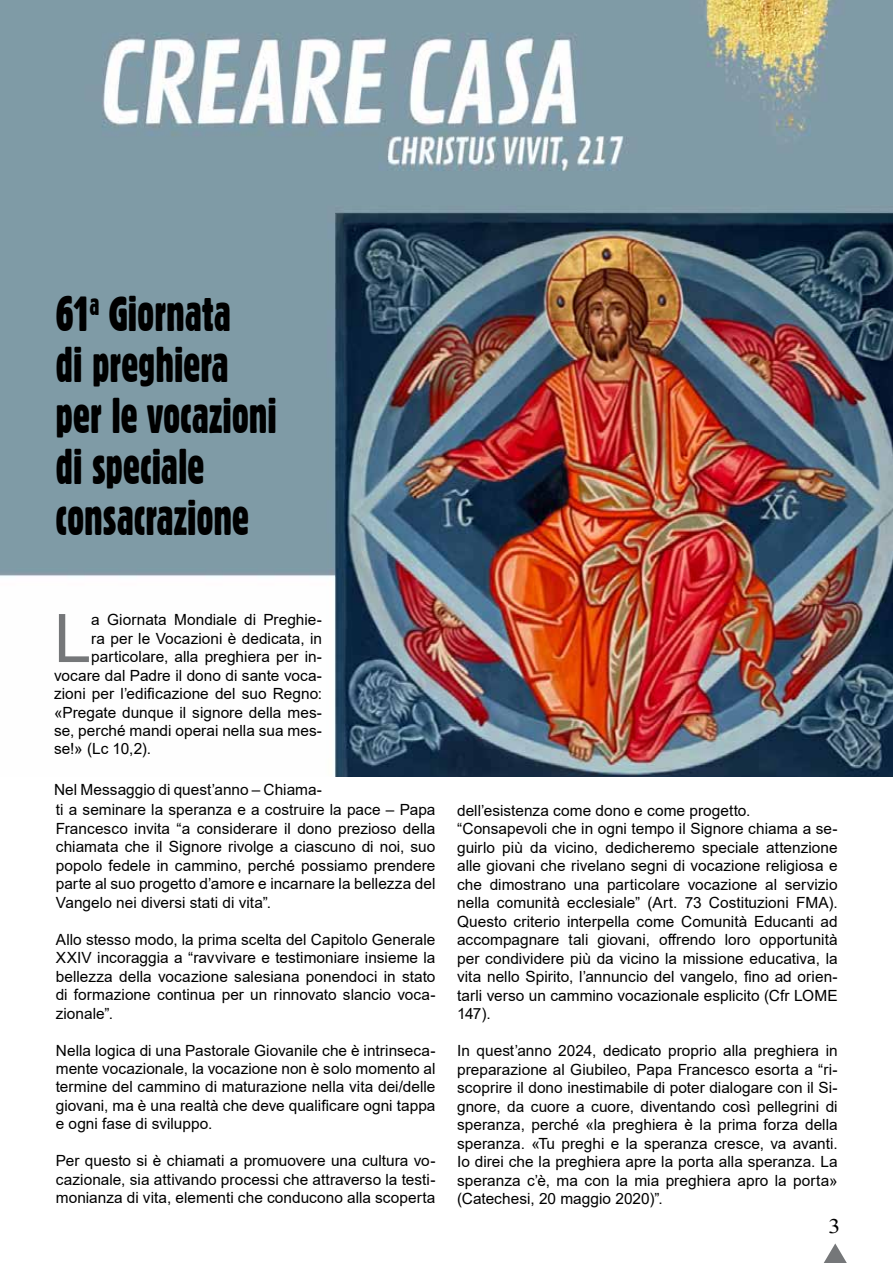
<style>
.page{position:relative;width:893px;height:1263px;background:#fff}
.page>*{position:absolute;margin:0;border:0;box-sizing:border-box;transform-origin:0 0}
.t1{font:67.05px "Arial";color:#757779}
.t2{font:48px/51px "Gothic 821 Condensed BT";letter-spacing:-.005em;color:#000;scale:.87 1}
.t3{font:20.7px "Times New Roman";color:#000;scale:1.16 1}
.t4{font:15.45px/18.5px "Arial";color:#000;text-align:justify}
</style>
<div class="page">
<img style="left:0;top:0;width:893px;height:777px">
<svg style="left:824px;top:1243px;width:23px;height:20px"></svg>
<h2 class="t2" style="left:56px;top:288px;width:256px">61<sup>a</sup> Giornata<br>di preghiera per le vocazioni di speciale consacrazione</h2>
<h1 class="t1" style="left:54px;top:592px;width:39px">L</h1>
<p class="t4" style="left:91px;top:610px;width:232px">a Giornata Mondiale di Preghie-</p>
<p class="t4" style="left:91px;top:629px;width:232px">ra per le Vocazioni è dedicata, in</p>
<p class="t4" style="left:91px;top:647px;width:232px">particolare, alla preghiera per in-</p>
<p class="t4" style="left:54px;top:666px;width:270px">vocare dal Padre il dono di sante voca-</p>
<p class="t4" style="left:54px;top:684px;width:270px">zioni per l’edificazione del suo Regno:</p>
<p class="t4" style="left:54px;top:703px;width:270px">«Pregate dunque il signore della mes-</p>
<p class="t4" style="left:54px;top:721px;width:270px">se, perché mandi operai nella sua mes-</p>
<p class="t4" style="left:54px;top:740px;width:98px">se!» (Lc 10,2).</p>
<p class="t4" style="left:54px;top:781px;width:270px">Nel Messaggio di quest’anno – Chiama-</p>
<p class="t4" style="left:56px;top:800px;width:381px">ti a seminare la speranza e a costruire la pace – Papa Francesco invita “a considerare il dono prezioso della chiamata che il Signore rivolge a ciascuno di noi, suo popolo fedele in cammino, perché possiamo prendere parte al suo progetto d’amore e incarnare la bellezza del Vangelo nei diversi stati di vita”.</p>
<p class="t4" style="left:56px;top:930px;width:381px">Allo stesso modo, la prima scelta del Capitolo Generale XXIV incoraggia a “ravvivare e testimoniare insieme la bellezza della vocazione salesiana ponendoci in stato di formazione continua per un rinnovato slancio voca&shy;zionale”.</p>
<p class="t4" style="left:56px;top:1041px;width:381px">Nella logica di una Pastorale Giovanile che è intrinseca&shy;mente vocazionale, la vocazione non è solo momento al termine del cammino di maturazione nella vita dei/delle giovani, ma è una realtà che deve qualificare ogni tappa e ogni fase di sviluppo.</p>
<p class="t4" style="left:56px;top:1152px;width:381px">Per questo si è chiamati a promuovere una cultura vo&shy;cazionale, sia attivando processi che attraverso la testi&shy;monianza di vita, elementi che conducono alla scoperta</p>
<p class="t4" style="left:457px;top:801px;width:382px;text-align:left">dell’esistenza come dono e come progetto. “Consapevoli che in ogni tempo il Signore chiama a se&shy;guirlo più da vicino, dedicheremo speciale attenzione alle giovani che rivelano segni di vocazione religiosa e che dimostrano una particolare vocazione al servizio nella comunità ecclesiale” (Art. 73 Costituzioni FMA).<br>Questo criterio interpella come Comunità Educanti ad accompagnare tali giovani, offrendo loro opportunità per condividere più da vicino la missione educativa, la vita nello Spirito, l’annuncio del vangelo, fino ad orien&shy;tarli verso un cammino vocazionale esplicito (Cfr LOME 147).</p>
<p class="t4" style="left:457px;top:1041px;width:382px">In quest’anno 2024, dedicato proprio alla preghiera in preparazione al Giubileo, Papa Francesco esorta a “ri&shy;scoprire il dono inestimabile di poter dialogare con il Si&shy;gnore, da cuore a cuore, diventando così pellegrini di speranza, perché «la preghiera è la prima forza della speranza. «Tu preghi e la speranza cresce, va avanti.<br>Io direi che la preghiera apre la porta alla speranza. La speranza c’è, ma con la mia preghiera apro la porta» (Catechesi, 20 maggio 2020)”.</p>
<h3 class="t3" style="left:828px;top:1212px;width:12px">3</h3>
</div>
